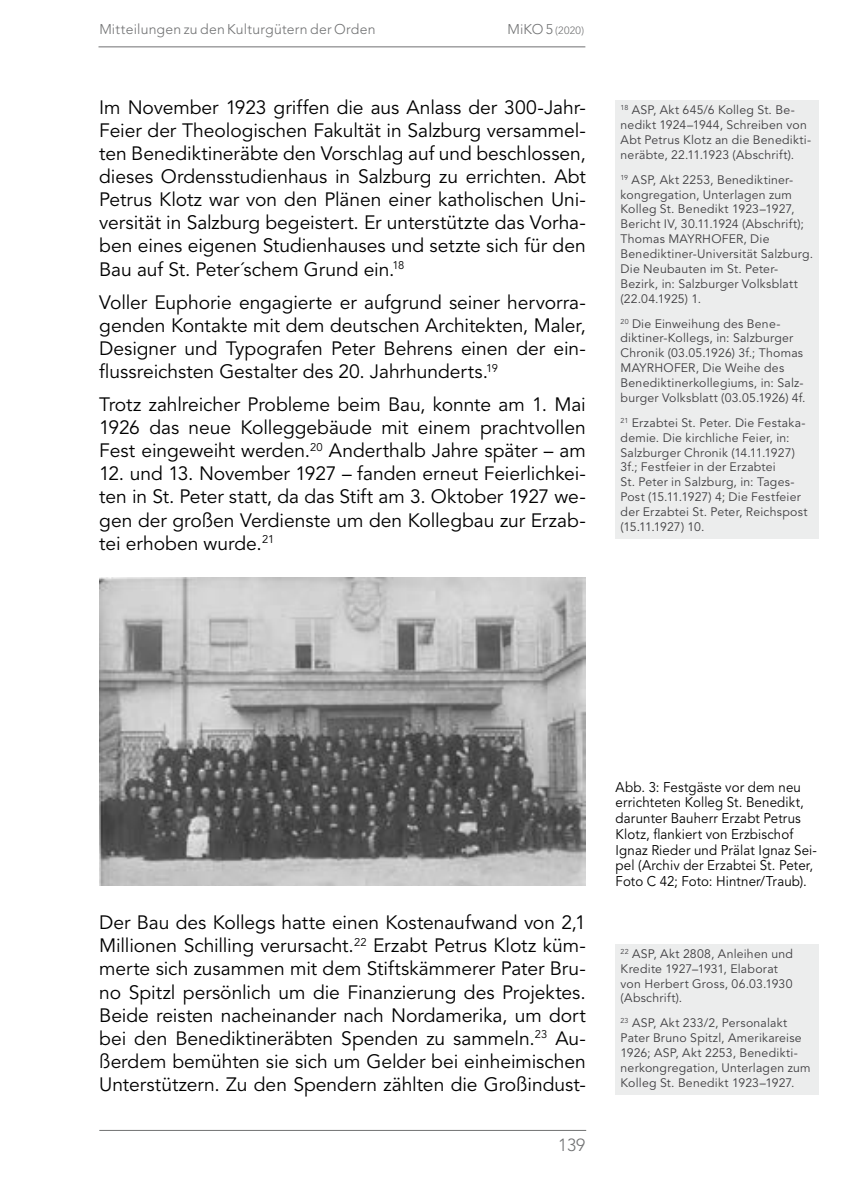
<style>
.page{position:relative;width:844px;height:1191px;background:#fff}
.page>*{position:absolute;margin:0;border:0;box-sizing:border-box;transform-origin:0 0}
.t1{font:19.25px/23.1px "Avenir LT Std";letter-spacing:-.005em;color:#000;text-align:justify}
.t2{font:300 17.5px "Avenir LT Std";color:#707172}
.t3{font:14px/15.8px "Avenir LT Std";letter-spacing:.01em;color:#000;scale:.95 1}
.t4{font:300 14px "Avenir LT Std";letter-spacing:.02em;color:#707172}
.t5{font:12.25px/14.9px "Avenir LT Std";letter-spacing:.02em;color:#3e3d40}
.t6{font:300 10.5px "Avenir LT Std";color:#707172}
.s1{font-size:14px}
</style>
<div class="page">
<hr style="left:99px;top:1130px;width:487px;height:1px;background:#707172">
<hr style="left:98px;top:47px;width:487px;height:1px;background:#707172">
<div style="left:615px;top:100px;width:204px;height:438px;background:#eceded"></div>
<img style="left:99px;top:577px;width:486px;height:308px">
<div style="left:615px;top:943px;width:204px;height:151px;background:#eceded"></div>
<p class="t4" style="left:99px;top:21px;width:278px">Mitteilungen zu den Kulturgütern der Orden</p>
<p class="t6" style="left:507px;top:24px;width:78px"><span class="s1">MiKO 5</span> (2020)</p>
<p class="t1" style="left:99px;top:96px;width:488px">Im November 1923 griffen die aus Anlass der 300-Jahr-Feier der Theologischen Fakultät in Salzburg versammel&shy;ten Benediktineräbte den Vorschlag auf und beschlossen, dieses Ordensstudienhaus in Salzburg zu errichten. Abt Petrus Klotz war von den Plänen einer katholischen Uni&shy;versität in Salzburg begeistert. Er unterstützte das Vorha&shy;ben eines eigenen Studienhauses und setzte sich für den Bau auf St. Peter´schem Grund ein.<sup>18</sup></p>
<p class="t1" style="left:99px;top:291px;width:488px">Voller Euphorie engagierte er aufgrund seiner hervorra&shy;genden Kontakte mit dem deutschen Architekten, Maler, Designer und Typografen Peter Behrens einen der ein&shy;flussreichsten Gestalter des 20. Jahrhunderts.<sup>19</sup></p>
<p class="t1" style="left:99px;top:393px;width:488px">Trotz zahlreicher Probleme beim Bau, konnte am 1. Mai 1926 das neue Kolleggebäude mit einem prachtvollen Fest eingeweiht werden.<sup>20</sup> Anderthalb Jahre später – am</p>
<p class="t1" style="left:99px;top:462px;width:488px">12. und 13. November 1927 – fanden erneut Feierlichkei&shy;ten in St. Peter statt, da das Stift am 3. Oktober 1927 we&shy;gen der großen Verdienste um den Kollegbau zur Erzab&shy;tei erhoben wurde.<sup>21</sup></p>
<p class="t5" style="left:620px;top:103px;width:192px"><sup>18</sup> ASP, Akt 645/6 Kolleg St. Be&shy;nedikt 1924–1944, Schreiben von Abt Petrus Klotz an die Benedikti&shy;neräbte, 22.11.1923 (Abschrift).</p>
<p class="t5" style="left:620px;top:172px;width:194px"><sup>19</sup> ASP, Akt 2253, Benediktiner&shy;kongregation, Unterlagen zum<br>Kolleg St. Benedikt 1923–1927,<br>Bericht IV, 30.11.1924 (Abschrift);<br>Thomas MAYRHOFER, Die<br>Benediktiner-Universität Salzburg.<br>Die Neubauten im St. Peter-<br>Bezirk, in: Salzburger Volksblatt (22.04.1925) 1.</p>
<p class="t5" style="left:620px;top:316px;width:186px"><sup>20</sup> Die Einweihung des Bene&shy;diktiner-Kollegs, in: Salzburger<br>Chronik (03.05.1926) 3f.; Thomas<br>MAYRHOFER, Die Weihe des<br>Benediktinerkollegiums, in: Salz&shy;burger Volksblatt (03.05.1926) 4f.</p>
<p class="t5" style="left:620px;top:415px;width:188px"><sup>21</sup> Erzabtei St. Peter. Die Festaka&shy;demie. Die kirchliche Feier, in:<br>Salzburger Chronik (14.11.1927)<br>3f.; Festfeier in der Erzabtei<br>St. Peter in Salzburg, in: Tages-<br>Post (15.11.1927) 4; Die Festfeier der Erzabtei St. Peter, Reichspost (15.11.1927) 10.</p>
<p class="t1" style="left:99px;top:911px;width:488px">Der Bau des Kollegs hatte einen Kostenaufwand von 2,1<br>Millionen Schilling verursacht.<sup>22</sup> Erzabt Petrus Klotz küm&shy;merte sich zusammen mit dem Stiftskämmerer Pater Bru&shy;no Spitzl persönlich um die Finanzierung des Projektes.<br>Beide reisten nacheinander nach Nordamerika, um dort bei den Benediktineräbten Spenden zu sammeln.<sup>23</sup> Au&shy;ßerdem bemühten sie sich um Gelder bei einheimischen Unterstützern. Zu den Spendern zählten die Großindust-</p>
<p class="t2" style="left:558px;top:1134px;width:29px">139</p>
<p class="t3" style="left:615px;top:779px;width:213px">Abb. 3: Festgäste vor dem neu errichteten Kolleg St. Benedikt, darunter Bauherr Erzabt Petrus<br>Klotz, flankiert von Erzbischof<br>Ignaz Rieder und Prälat Ignaz Sei&shy;pel (Archiv der Erzabtei St. Peter,<br>Foto C 42; Foto: Hintner/Traub).</p>
<p class="t5" style="left:620px;top:946px;width:174px"><sup>22</sup> ASP, Akt 2808, Anleihen und<br>Kredite 1927–1931, Elaborat von Herbert Gross, 06.03.1930 (Abschrift).</p>
<p class="t5" style="left:620px;top:1016px;width:191px"><sup>23</sup> ASP, Akt 233/2, Personalakt<br>Pater Bruno Spitzl, Amerikareise<br>1926; ASP, Akt 2253, Benedikti&shy;nerkongregation, Unterlagen zum<br>Kolleg St. Benedikt 1923–1927.</p>
</div>
